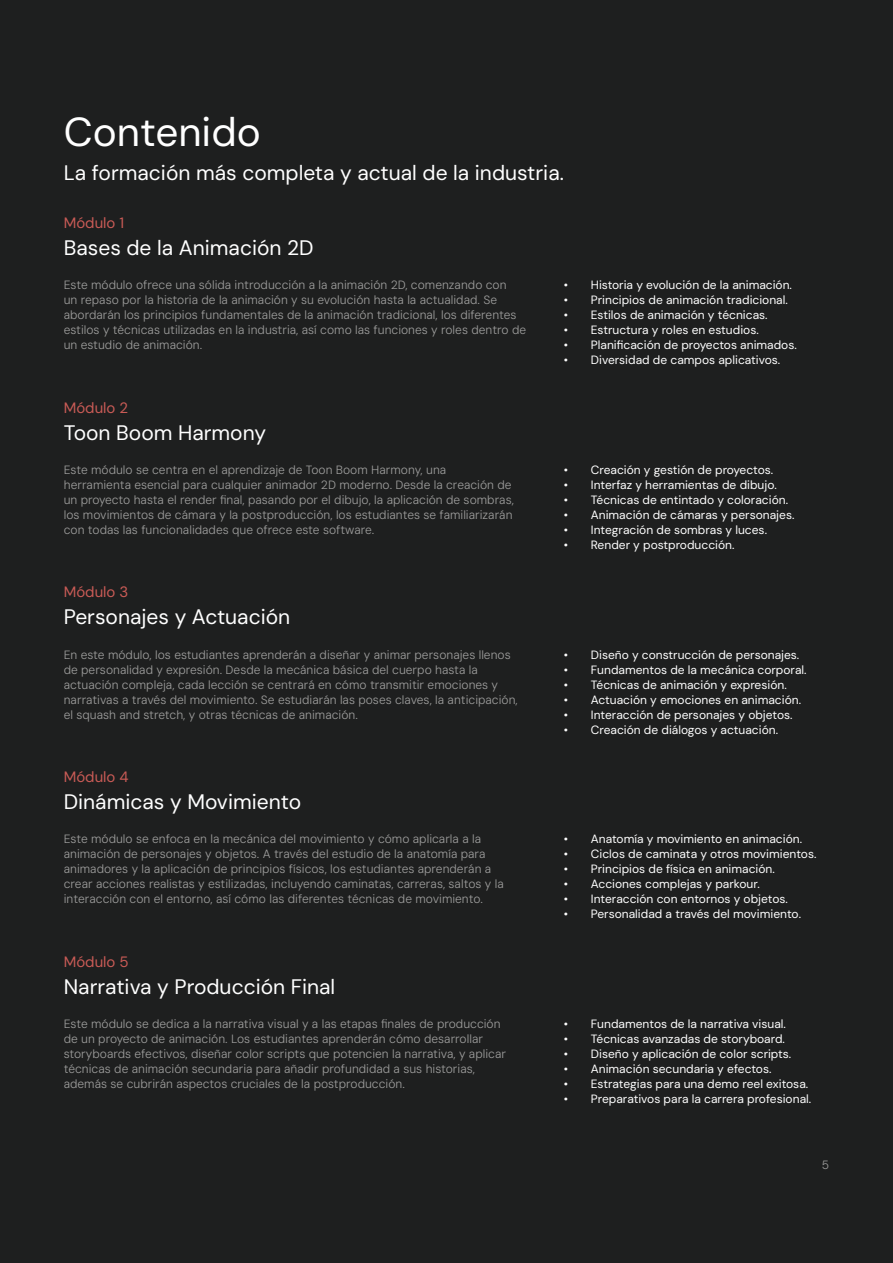
<style>
.page{position:relative;width:893px;height:1263px;background:#1e1f1f}
.page>*{position:absolute;margin:0;border:0;box-sizing:border-box;transform-origin:0 0}
.t1{font:40.5px "DM Sans 9 pt";color:#fff}
.t2{font:21px "DM Sans 9 pt";color:#fff}
.t3{font:15px "DM Sans 9 pt";color:#c95b56}
.t4{font:12px/15px "DM Sans 9 pt";color:#9d9d9c}
.t5{font:12px "DM Sans 9 pt";color:#fff}
</style>
<div class="page">
<h1 class="t1" style="left:64px;top:107px;width:198px">Contenido</h1>
<h2 class="t2" style="left:64px;top:159px;width:502px">La formación más completa y actual de la industria.</h2>
<p class="t3" style="left:64px;top:214px;width:62px">Módulo 1</p>
<h2 class="t2" style="left:64px;top:235px;width:251px">Bases de la Animación 2D</h2>
<p class="t4" style="left:64px;top:278px;width:464px">Este módulo ofrece una sólida introducción a la animación 2D, comenzando con<br>un repaso por la historia de la animación y su evolución hasta la actualidad. Se abordarán los principios fundamentales de la animación tradicional, los diferentes estilos y técnicas utilizadas en la industria, así como las funciones y roles dentro de un estudio de animación.</p>
<p class="t5" style="left:564px;top:278px;width:230px">• Historia y evolución de la animación.</p>
<p class="t5" style="left:564px;top:293px;width:226px">• Principios de animación tradicional.</p>
<p class="t5" style="left:564px;top:308px;width:205px">• Estilos de animación y técnicas.</p>
<p class="t5" style="left:564px;top:323px;width:196px">• Estructura y roles en estudios.</p>
<p class="t5" style="left:564px;top:338px;width:234px">• Planificación de proyectos animados.</p>
<p class="t5" style="left:564px;top:353px;width:218px">• Diversidad de campos aplicativos.</p>
<p class="t3" style="left:64px;top:398px;width:66px">Módulo 2</p>
<h2 class="t2" style="left:64px;top:420px;width:204px">Toon Boom Harmony</h2>
<p class="t4" style="left:64px;top:462px;width:452px">Este módulo se centra en el aprendizaje de Toon Boom Harmony, una herramienta esencial para cualquier animador 2D moderno. Desde la creación de un proyecto hasta el render final, pasando por el dibujo, la aplicación de sombras, los movimientos de cámara y la postproducción, los estudiantes se familiarizarán con todas las funcionalidades que ofrece este software.</p>
<p class="t5" style="left:564px;top:462px;width:211px">• Creación y gestión de proyectos.</p>
<p class="t5" style="left:564px;top:477px;width:214px">• Interfaz y herramientas de dibujo.</p>
<p class="t5" style="left:564px;top:492px;width:226px">• Técnicas de entintado y coloración.</p>
<p class="t5" style="left:564px;top:507px;width:232px">• Animación de cámaras y personajes.</p>
<p class="t5" style="left:564px;top:522px;width:205px">• Integración de sombras y luces.</p>
<p class="t5" style="left:564px;top:537px;width:172px">• Render y postproducción.</p>
<p class="t3" style="left:64px;top:583px;width:66px">Módulo 3</p>
<h2 class="t2" style="left:64px;top:604px;width:228px">Personajes y Actuación</h2>
<p class="t4" style="left:64px;top:647px;width:456px">En este módulo, los estudiantes aprenderán a diseñar y animar personajes llenos de personalidad y expresión. Desde la mecánica básica del cuerpo hasta la actuación compleja, cada lección se centrará en cómo transmitir emociones y narrativas a través del movimiento. Se estudiarán las poses claves, la anticipación, el squash and stretch, y otras técnicas de animación.</p>
<p class="t5" style="left:564px;top:647px;width:237px">• Diseño y construcción de personajes.</p>
<p class="t5" style="left:564px;top:662px;width:244px">• Fundamentos de la mecánica corporal.</p>
<p class="t5" style="left:564px;top:677px;width:224px">• Técnicas de animación y expresión.</p>
<p class="t5" style="left:564px;top:692px;width:239px">• Actuación y emociones en animación.</p>
<p class="t5" style="left:564px;top:707px;width:230px">• Interacción de personajes y objetos.</p>
<p class="t5" style="left:564px;top:722px;width:216px">• Creación de diálogos y actuación.</p>
<p class="t3" style="left:64px;top:767px;width:66px">Módulo 4</p>
<h2 class="t2" style="left:64px;top:789px;width:239px">Dinámicas y Movimiento</h2>
<p class="t4" style="left:64px;top:831px;width:441px">Este módulo se enfoca en la mecánica del movimiento y cómo aplicarla a la animación de personajes y objetos. A través del estudio de la anatomía para animadores y la aplicación de principios físicos, los estudiantes aprenderán a crear acciones realistas y estilizadas, incluyendo caminatas, carreras, saltos y la interacción con el entorno, así cómo las diferentes técnicas de movimiento.</p>
<p class="t5" style="left:564px;top:831px;width:240px">• Anatomía y movimiento en animación.</p>
<p class="t5" style="left:564px;top:846px;width:254px">• Ciclos de caminata y otros movimientos.</p>
<p class="t5" style="left:564px;top:861px;width:212px">• Principios de física en animación.</p>
<p class="t5" style="left:564px;top:876px;width:197px">• Acciones complejas y parkour.</p>
<p class="t5" style="left:564px;top:891px;width:225px">• Interacción con entornos y objetos.</p>
<p class="t5" style="left:564px;top:906px;width:239px">• Personalidad a través del movimiento.</p>
<p class="t3" style="left:64px;top:952px;width:66px">Módulo 5</p>
<h2 class="t2" style="left:64px;top:973px;width:273px">Narrativa y Producción Final</h2>
<p class="t4" style="left:64px;top:1016px;width:444px">Este módulo se dedica a la narrativa visual y a las etapas finales de producción de un proyecto de animación. Los estudiantes aprenderán cómo desarrollar storyboards efectivos, diseñar color scripts que potencien la narrativa, y aplicar técnicas de animación secundaria para añadir profundidad a sus historias, además se cubrirán aspectos cruciales de la postproducción.</p>
<p class="t5" style="left:564px;top:1016px;width:224px">• Fundamentos de la narrativa visual.</p>
<p class="t5" style="left:564px;top:1031px;width:223px">• Técnicas avanzadas de storyboard.</p>
<p class="t5" style="left:564px;top:1046px;width:229px">• Diseño y aplicación de color scripts.</p>
<p class="t5" style="left:564px;top:1061px;width:209px">• Animación secundaria y efectos.</p>
<p class="t5" style="left:564px;top:1076px;width:246px">• Estrategias para una demo reel exitosa.</p>
<p class="t5" style="left:564px;top:1091px;width:249px">• Preparativos para la carrera profesional.</p>
<p class="t4" style="left:822px;top:1157px;width:9px">5</p>
</div>
